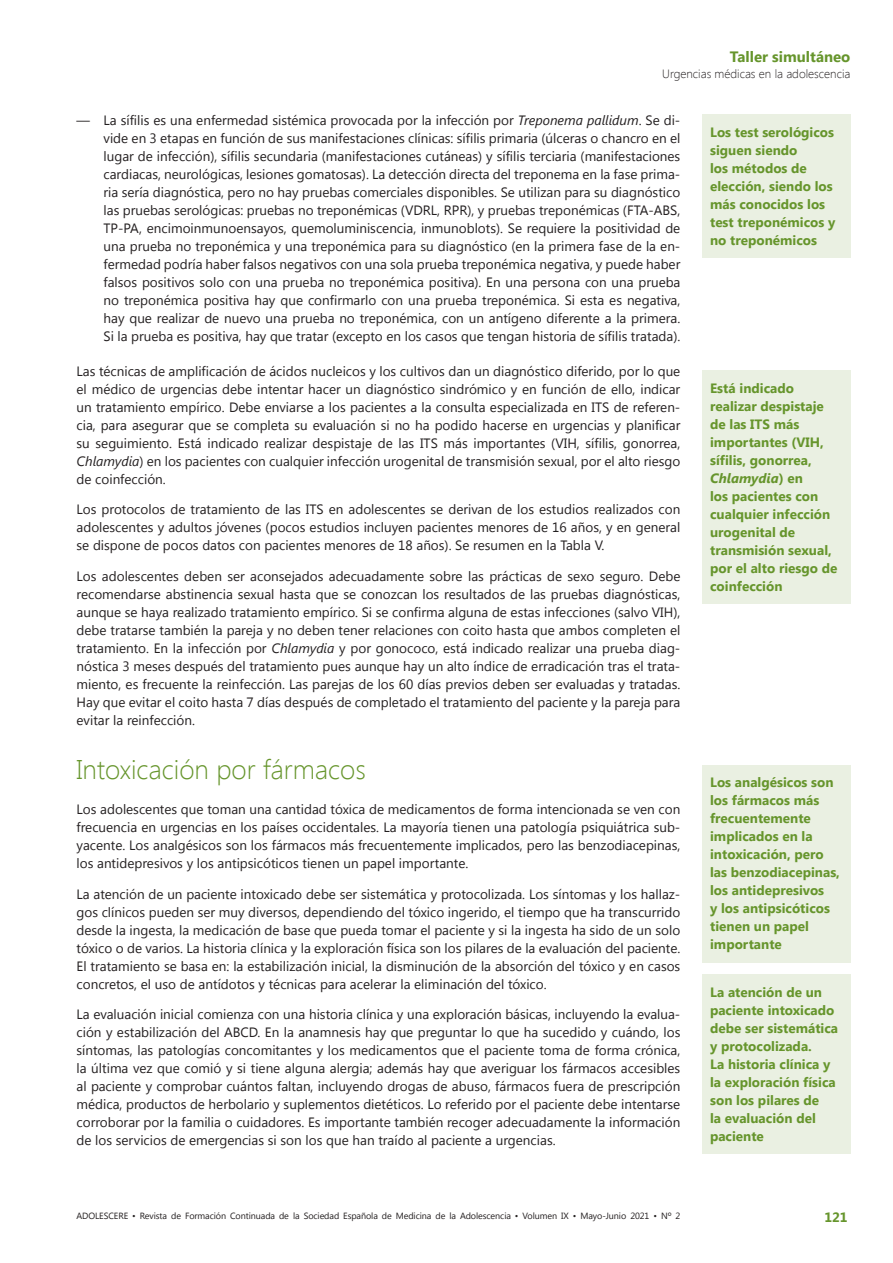
<style>
.page{position:relative;width:893px;height:1263px;background:#fff}
.page>*{position:absolute;margin:0;border:0;box-sizing:border-box;transform-origin:0 0}
._1nivel{font:300 27px "Segoe UI";color:#66952c}
.t1{font:700 15px "Segoe UI";color:#66952c}
.t2{font:13.5px/18px "Segoe UI";color:#231f20;text-align:justify}
.t3{font:700 13.5px/18px "Segoe UI";color:#66952c}
.t4{font:300 12px "Segoe UI";color:#231f20}
.t5{font:9px "Segoe UI";letter-spacing:-.01em;color:#231f20}
.s1{font-style:italic}
</style>
<div class="page">
<div style="left:702px;top:115px;width:148px;height:143px;background:#eaf0e2"></div>
<div style="left:702px;top:370px;width:148px;height:234px;background:#eaf0e2"></div>
<div style="left:702px;top:974px;width:148px;height:179px;background:#eaf0e2"></div>
<div style="left:702px;top:765px;width:148px;height:197px;background:#eaf0e2"></div>
<p class="t1" style="left:730px;top:46px;width:122px">Taller simultáneo</p>
<p class="t4" style="left:662px;top:66px;width:190px">Urgencias médicas en la adolescencia</p>
<p class="t2" style="left:104px;top:110px;width:578px;text-indent:-27px">— La sífilis es una enfermedad sistémica provocada por la infección por <span class="s1">Treponema pallidum</span>. Se di&shy;vide en 3 etapas en función de sus manifestaciones clínicas: sífilis primaria (úlceras o chancro en el lugar de infección), sífilis secundaria (manifestaciones cutáneas) y sífilis terciaria (manifestaciones cardiacas, neurológicas, lesiones gomatosas). La detección directa del treponema en la fase prima&shy;ria sería diagnóstica, pero no hay pruebas comerciales disponibles. Se utilizan para su diagnóstico las pruebas serológicas: pruebas no treponémicas (VDRL, RPR), y pruebas treponémicas (FTA-ABS, TP-PA, encimoinmunoensayos, quemoluminiscencia, inmunoblots). Se requiere la positividad de una prueba no treponémica y una treponémica para su diagnóstico (en la primera fase de la en&shy;fermedad podría haber falsos negativos con una sola prueba treponémica negativa, y puede haber falsos positivos solo con una prueba no treponémica positiva). En una persona con una prueba no treponémica positiva hay que confirmarlo con una prueba treponémica. Si esta es negativa, hay que realizar de nuevo una prueba no treponémica, con un antígeno diferente a la primera.<br>Si la prueba es positiva, hay que tratar (excepto en los casos que tengan historia de sífilis tratada).</p>
<p class="t2" style="left:77px;top:361px;width:605px">Las técnicas de amplificación de ácidos nucleicos y los cultivos dan un diagnóstico diferido, por lo que el médico de urgencias debe intentar hacer un diagnóstico sindrómico y en función de ello, indicar un tratamiento empírico. Debe enviarse a los pacientes a la consulta especializada en ITS de referen&shy;cia, para asegurar que se completa su evaluación si no ha podido hacerse en urgencias y planificar su seguimiento. Está indicado realizar despistaje de las ITS más importantes (VIH, sífilis, gonorrea, <span class="s1">Chlamydia</span>) en los pacientes con cualquier infección urogenital de transmisión sexual, por el alto riesgo de coinfección.</p>
<p class="t2" style="left:77px;top:500px;width:605px">Los protocolos de tratamiento de las ITS en adolescentes se derivan de los estudios realizados con adolescentes y adultos jóvenes (pocos estudios incluyen pacientes menores de 16 años, y en general se dispone de pocos datos con pacientes menores de 18 años). Se resumen en la Tabla V.</p>
<p class="t2" style="left:77px;top:567px;width:605px">Los adolescentes deben ser aconsejados adecuadamente sobre las prácticas de sexo seguro. Debe recomendarse abstinencia sexual hasta que se conozcan los resultados de las pruebas diagnósticas, aunque se haya realizado tratamiento empírico. Si se confirma alguna de estas infecciones (salvo VIH), debe tratarse también la pareja y no deben tener relaciones con coito hasta que ambos completen el tratamiento. En la infección por <span class="s1">Chlamydia</span> y por gonococo, está indicado realizar una prueba diag&shy;nóstica 3 meses después del tratamiento pues aunque hay un alto índice de erradicación tras el trata&shy;miento, es frecuente la reinfección. Las parejas de los 60 días previos deben ser evaluadas y tratadas.<br>Hay que evitar el coito hasta 7 días después de completado el tratamiento del paciente y la pareja para evitar la reinfección.</p>
<p class="_1nivel" style="left:77px;top:751px;width:291px">Intoxicación por fármacos</p>
<p class="t2" style="left:77px;top:799px;width:605px">Los adolescentes que toman una cantidad tóxica de medicamentos de forma intencionada se ven con frecuencia en urgencias en los países occidentales. La mayoría tienen una patología psiquiátrica sub&shy;yacente. Los analgésicos son los fármacos más frecuentemente implicados, pero las benzodiacepinas, los antidepresivos y los antipsicóticos tienen un papel importante.</p>
<p class="t2" style="left:77px;top:884px;width:605px">La atención de un paciente intoxicado debe ser sistemática y protocolizada. Los síntomas y los hallaz&shy;gos clínicos pueden ser muy diversos, dependiendo del tóxico ingerido, el tiempo que ha transcurrido desde la ingesta, la medicación de base que pueda tomar el paciente y si la ingesta ha sido de un solo tóxico o de varios. La historia clínica y la exploración física son los pilares de la evaluación del paciente.<br>El tratamiento se basa en: la estabilización inicial, la disminución de la absorción del tóxico y en casos concretos, el uso de antídotos y técnicas para acelerar la eliminación del tóxico.</p>
<p class="t2" style="left:77px;top:1005px;width:605px">La evaluación inicial comienza con una historia clínica y una exploración básicas, incluyendo la evalua&shy;ción y estabilización del ABCD. En la anamnesis hay que preguntar lo que ha sucedido y cuándo, los síntomas, las patologías concomitantes y los medicamentos que el paciente toma de forma crónica, la última vez que comió y si tiene alguna alergia; además hay que averiguar los fármacos accesibles al paciente y comprobar cuántos faltan, incluyendo drogas de abuso, fármacos fuera de prescripción médica, productos de herbolario y suplementos dietéticos. Lo referido por el paciente debe intentarse corroborar por la familia o cuidadores. Es importante también recoger adecuadamente la información de los servicios de emergencias si son los que han traído al paciente a urgencias.</p>
<p class="t3" style="left:710px;top:123px;width:127px">Los test serológicos siguen siendo<br>los métodos de elección, siendo los más conocidos los test treponémicos y no treponémicos</p>
<p class="t3" style="left:710px;top:378px;width:129px">Está indicado realizar despistaje de las ITS más importantes (VIH, sífilis, gonorrea,<br><span class="s1">Chlamydia</span>) en<br>los pacientes con cualquier infección urogenital de transmisión sexual, por el alto riesgo de coinfección</p>
<p class="t3" style="left:710px;top:773px;width:131px">Los analgésicos son los fármacos más frecuentemente implicados en la intoxicación, pero las benzodiacepinas, los antidepresivos<br>y los antipsicóticos tienen un papel importante</p>
<p class="t3" style="left:710px;top:982px;width:130px">La atención de un paciente intoxicado debe ser sistemática y protocolizada.<br>La historia clínica y la exploración física son los pilares de<br>la evaluación del paciente</p>
<p class="t5" style="left:77px;top:1209px;width:605px">ADOLESCERE • Revista de Formación Continuada de la Sociedad Española de Medicina de la Adolescencia • Volumen IX • Mayo-Junio 2021 • Nº 2</p>
<p class="t3" style="left:824px;top:1207px;width:25px">121</p>
</div>
